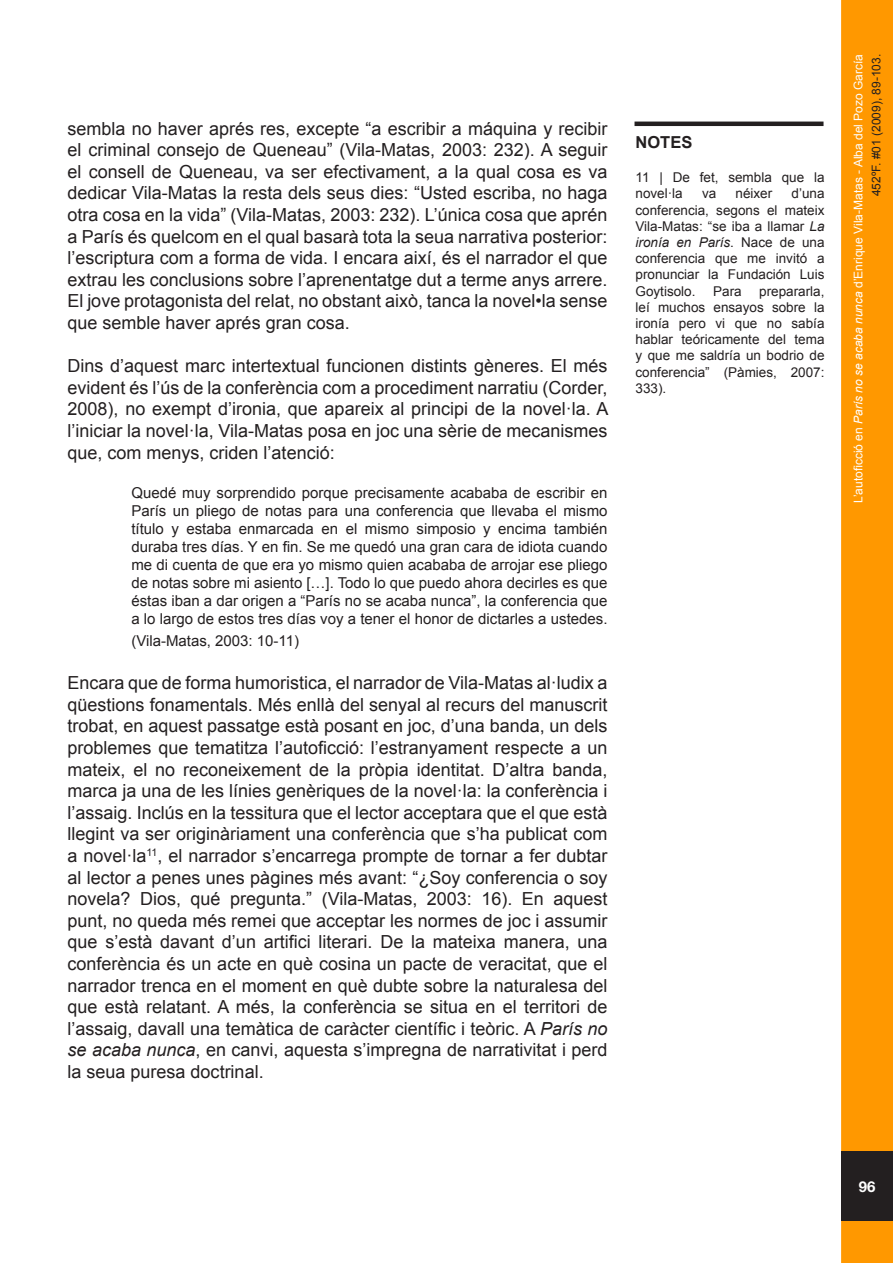
<style>
.page{position:relative;width:893px;height:1263px;background:#fff}
.page>*{position:absolute;margin:0;border:0;box-sizing:border-box;transform-origin:0 0}
.Estilo_de_párrafo_1{font:18px/21.6px "Arial";color:#231f20;text-align:justify}
.Estilo_de_párrafo_1-2{font:700 16.5px "Arial";color:#231f20}
.Estilo_de_párrafo_1-3{font:15px/18px "Arial";color:#231f20;text-align:justify}
.t1{font:700 15px "Helvetica Neue";color:#fff}
.Estilo_de_párrafo_1-4{font:13.5px/16.2px "Arial";color:#231f20;text-align:justify}
.t2{font:12px/18px "Arial";color:#fff;text-align:right}
.s1{font-style:italic}
.s2{color:#fdfdfd}
.s3{color:#231f20}
</style>
<div class="page">
<div style="left:841px;top:0;width:52px;height:1263px;background:#ff9800;border:3px solid #ff9800"></div>
<div style="left:841px;top:1151px;width:52px;height:70px;background:#231f20"></div>
<hr style="left:634px;top:122px;width:189px;height:4px;background:#231f20">
<p class="Estilo_de_párrafo_1" style="left:68px;top:118px;width:541px">sembla no haver aprés res, excepte “a escribir a máquina y recibir el criminal consejo de Queneau” (Vila-Matas, 2003: 232). A seguir el consell de Queneau, va ser efectivament, a la qual cosa es va dedicar Vila-Matas la resta dels seus dies: “Usted escriba, no haga otra cosa en la vida” (Vila-Matas, 2003: 232). L’única cosa que aprén a París és quelcom en el qual basarà tota la seua narrativa posterior: l’escriptura com a forma de vida. I encara així, és el narrador el que extrau les conclusions sobre l’aprenentatge dut a terme anys arrere.<br>El jove protagonista del relat, no obstant això, tanca la novel•la sense que semble haver aprés gran cosa.</p>
<p class="Estilo_de_párrafo_1" style="left:68px;top:355px;width:542px">Dins d’aquest marc intertextual funcionen distints gèneres. El més evident és l’ús de la conferència com a procediment narratiu (Corder, 2008), no exempt d’ironia, que apareix al principi de la novel·la. A l’iniciar la novel·la, Vila-Matas posa en joc una sèrie de mecanismes que, com menys, criden l’atenció:</p>
<p class="Estilo_de_párrafo_1-3" style="left:131px;top:484px;width:478px">Quedé muy sorprendido porque precisamente acababa de escribir en París un pliego de notas para una conferencia que llevaba el mismo título y estaba enmarcada en el mismo simposio y encima también duraba tres días. Y en fin. Se me quedó una gran cara de idiota cuando me di cuenta de que era yo mismo quien acababa de arrojar ese pliego de notas sobre mi asiento […]. Todo lo que puedo ahora decirles es que éstas iban a dar origen a “París no se acaba nunca”, la conferencia que a lo largo de estos tres días voy a tener el honor de dictarles a ustedes.</p>
<p class="Estilo_de_párrafo_1-3" style="left:131px;top:632px;width:169px">(Vila-Matas, 2003: 10-11)</p>
<p class="Estilo_de_párrafo_1" style="left:68px;top:672px;width:541px">Encara que de forma humoristica, el narrador de Vila-Matas al·ludix a qüestions fonamentals. Més enllà del senyal al recurs del manuscrit trobat, en aquest passatge està posant en joc, d’una banda, un dels problemes que tematitza l’autoficció: l’estranyament respecte a un mateix, el no reconeixement de la pròpia identitat. D’altra banda, marca ja una de les línies genèriques de la novel·la: la conferència i l’assaig. Inclús en la tessitura que el lector acceptara que el que està llegint va ser originàriament una conferència que s’ha publicat com a novel·la<sup>11</sup>, el narrador s’encarrega prompte de tornar a fer dubtar al lector a penes unes pàgines més avant: “¿Soy conferencia o soy novela? Dios, qué pregunta.” (Vila-Matas, 2003: 16). En aquest punt, no queda més remei que acceptar les normes de joc i assumir que s’està davant d’un artifici literari. De la mateixa manera, una conferència és un acte en què cosina un pacte de veracitat, que el narrador trenca en el moment en què dubte sobre la naturalesa del que està relatant. A més, la conferència se situa en el territori de l’assaig, davall una temàtica de caràcter científic i teòric. A <span class="s1">París no se acaba nunca</span>, en canvi, aquesta s’impregna de narrativitat i perd la seua puresa doctrinal.</p>
<p class="Estilo_de_párrafo_1-2" style="left:635px;top:131px;width:58px">NOTES</p>
<p class="Estilo_de_párrafo_1-4" style="left:635px;top:169px;width:190px">11 | De fet, sembla que la novel·la</p>
<p class="Estilo_de_párrafo_1-4" style="left:635px;top:186px;width:191px;text-indent:156px">d’una conferencia, segons el mateix Vila-Matas: “se iba a llamar <span class="s1">La ironía en París</span>. Nace de una conferencia que me invitó a pronunciar la Fundación Luis Goytisolo.</p>
<p class="Estilo_de_párrafo_1-4" style="left:702px;top:186px;width:16px">va</p>
<p class="Estilo_de_párrafo_1-4" style="left:735px;top:186px;width:38px">néixer</p>
<p class="Estilo_de_párrafo_1-4" style="left:635px;top:283px;width:191px;text-indent:124px">prepararla, leí muchos ensayos sobre la ironía pero vi que no sabía hablar teóricamente del tema y que me saldría un bodrio de conferencia” (Pàmies, 2007:<br>333).</p>
<p class="Estilo_de_párrafo_1-4" style="left:713px;top:283px;width:30px">Para</p>
<p class="t2" style="left:849px;top:503px;width:451px;rotate:-90deg">L’autoficció en <span class="s1">París no se acaba nunca</span> d’Enrique Vila-Matas <span class="s2">- Alba del Pozo García<br></span><span class="s3">452ºF. #01 (2009), 89-103.</span></p>
<p class="t1" style="left:859px;top:1177px;width:18px">96</p>
</div>
